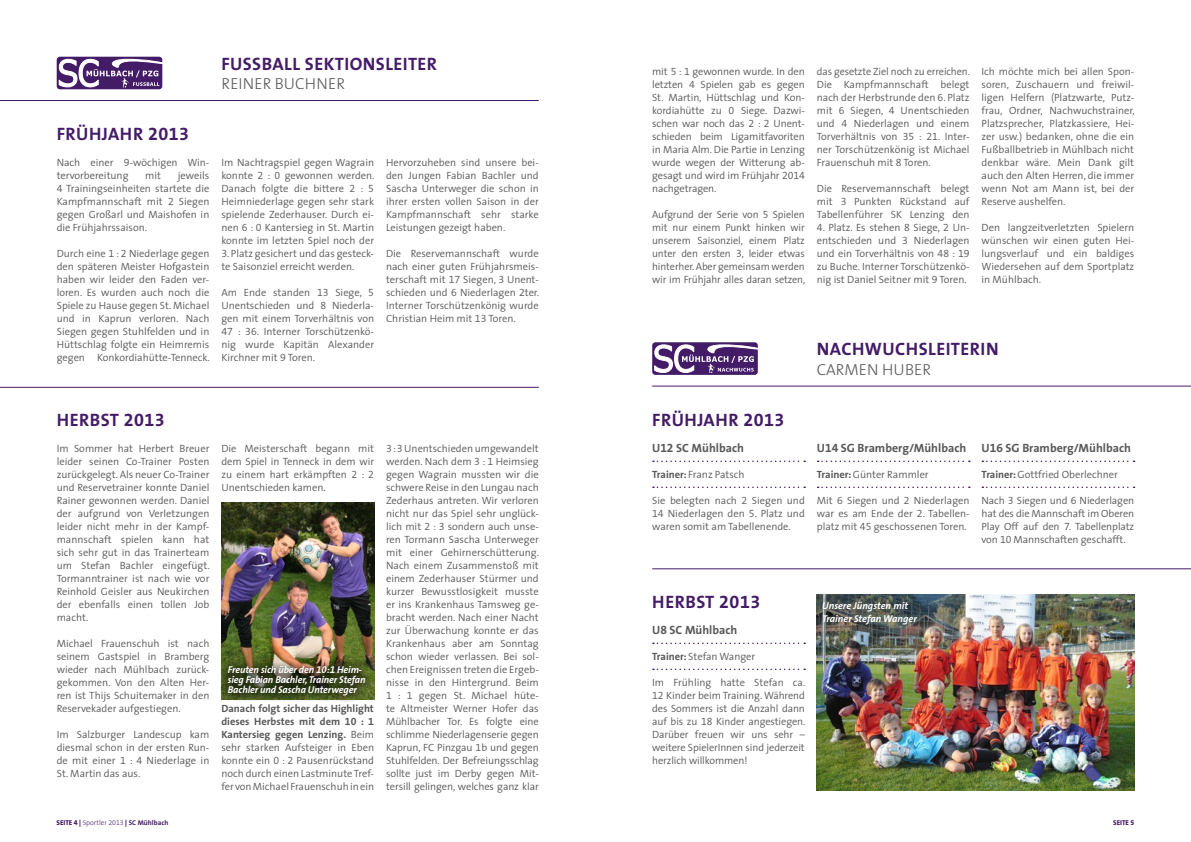
<style>
.page{position:relative;width:1191px;height:842px;background:#fff}
.page>*{position:absolute;margin:0;border:0;box-sizing:border-box;transform-origin:0 0}
.t1{font:700 18px "The Sans SN";letter-spacing:.025em;color:#441b67}
.t2{font:300 16px "The Sans SN";letter-spacing:.015em;color:#58585a}
.t3{font:700 12px "The Sans SN";color:#58585a}
.t4{font:300 10.5px/13px "The Sans SN";color:#58585a;text-align:justify}
.t5{font:italic 700 10px/10px "The Sans SN";letter-spacing:-.01em;color:#fff}
.t6{font:300 7px "The Sans SN";color:#441b67}
.t7{font:800 7px "The Sans SN";letter-spacing:-.005em;color:#441b67}
.s1{font-weight:700}
.s2{font-weight:800}
</style>
<div class="page">
<img style="left:817px;top:594px;width:317px;height:196px">
<hr style="left:652px;top:386px;width:539px;height:1px;background:#441b67">
<hr style="left:652px;top:569px;width:539px;height:1px;background:#441b67">
<svg style="left:653px;top:461px;width:152px;height:1px"></svg>
<svg style="left:653px;top:487px;width:152px;height:1px"></svg>
<svg style="left:817px;top:461px;width:153px;height:1px"></svg>
<svg style="left:817px;top:487px;width:153px;height:1px"></svg>
<svg style="left:982px;top:461px;width:152px;height:1px"></svg>
<svg style="left:982px;top:487px;width:152px;height:1px"></svg>
<svg style="left:653px;top:643px;width:152px;height:1px"></svg>
<svg style="left:653px;top:669px;width:152px;height:1px"></svg>
<div style="left:652px;top:342px;width:106px;height:33px;background:#441b67;border-radius:3px"></div>
<svg style="left:654px;top:342px;width:104px;height:31px"></svg>
<hr style="left:0;top:100px;width:539px;height:1px;background:#441b67">
<hr style="left:0;top:387px;width:539px;height:1px;background:#441b67">
<svg style="left:57px;top:57px;width:105px;height:32px"></svg>
<svg style="left:59px;top:56px;width:104px;height:31px"></svg>
<img style="left:221px;top:503px;width:153px;height:154px">
<div style="left:219px;top:657px;width:155px;height:47px;background:#000;opacity:.75"></div>
<h1 class="t1" style="left:221px;top:49px;width:11px">Fussball</h1>
<h1 class="t1" style="left:305px;top:49px;width:134px">SEKTIONSLEITER</h1>
<h2 class="t2" style="left:221px;top:70px;width:125px">REINER BUCHNER</h2>
<h1 class="t1" style="left:57px;top:119px;width:134px">Frühjahr 2013</h1>
<p class="t4" style="left:57px;top:156px;width:154px">Nach einer 9-wöchigen Win&shy;tervorbereitung</p>
<p class="t4" style="left:57px;top:169px;width:154px;text-indent:121px">jeweils 4 Trainingseinheiten startete die Kampfmannschaft mit 2 Siegen gegen Großarl und Maishofen in die Frühjahrssaison.</p>
<p class="t4" style="left:57px;top:247px;width:155px">Durch eine 1 : 2 Niederlage gegen den späteren Meister Hofgastein haben wir leider den Faden ver&shy;loren. Es wurden auch noch die Spiele zu Hause gegen St. Michael und in Kaprun verloren. Nach Siegen gegen Stuhlfelden und in Hüttschlag folgte ein Heimremis gegen Konkordiahütte-Tenneck.</p>
<p class="t4" style="left:145px;top:169px;width:17px">mit</p>
<p class="t4" style="left:221px;top:156px;width:155px">Im Nachtragspiel gegen Wagrain konnte 2 : 0 gewonnen werden.<br>Danach folgte die bittere 2 : 5<br>Heimniederlage gegen sehr stark spielende Zederhauser. Durch ei&shy;nen 6 : 0 Kantersieg in St. Martin konnte im letzten Spiel noch der</p>
<p class="t4" style="left:221px;top:247px;width:154px">3. Platz gesichert und das gesteck&shy;te Saisonziel erreicht werden.</p>
<p class="t4" style="left:221px;top:286px;width:154px">Am Ende standen 13 Siege, 5<br>Unentschieden und 8 Niederla&shy;gen mit einem Torverhältnis von 47 : 36. Interner Torschützenkö&shy;nig wurde Kapitän Alexander Kirchner mit 9 Toren.</p>
<p class="t4" style="left:386px;top:156px;width:154px">Hervorzuheben sind unsere bei&shy;den Jungen Fabian Bachler und Sascha Unterweger die schon in ihrer ersten vollen Saison in der Kampfmannschaft sehr starke Leistungen gezeigt haben.</p>
<p class="t4" style="left:386px;top:247px;width:155px">Die Reservemannschaft wurde nach einer guten Frühjahrsmeis&shy;terschaft mit 17 Siegen, 3 Unent&shy;schieden und 6 Niederlagen 2ter.<br>Interner Torschützenkönig wurde Christian Heim mit 13 Toren.</p>
<h1 class="t1" style="left:57px;top:405px;width:34px">Herbst</h1>
<h1 class="t1" style="left:124px;top:405px;width:42px">2013</h1>
<p class="t4" style="left:57px;top:442px;width:155px">Im Sommer hat Herbert Breuer leider seinen Co-Trainer Posten zurückgelegt. Als neuer Co-Trainer und Reservetrainer konnte Daniel Rainer gewonnen werden. Daniel der aufgrund von Verletzungen leider nicht mehr in der Kampf&shy;mannschaft spielen kann hat sich sehr gut in das Trainerteam um Stefan Bachler eingefügt.<br>Tormanntrainer ist nach wie vor Reinhold Geisler aus Neukirchen der ebenfalls einen tollen Job macht.</p>
<p class="t4" style="left:57px;top:637px;width:154px">Michael Frauenschuh ist nach seinem Gastspiel in Bramberg wieder nach Mühlbach zurück&shy;gekommen. Von den Alten Her&shy;ren ist Thijs Schuitemaker in den Reservekader aufgestiegen.</p>
<p class="t4" style="left:57px;top:728px;width:154px">Im Salzburger Landescup kam diesmal schon in der ersten Run&shy;de mit einer 1 : 4 Niederlage in St. Martin das aus.</p>
<p class="t4" style="left:221px;top:442px;width:154px">Die Meisterschaft begann mit dem Spiel in Tenneck in dem wir zu einem hart erkämpften 2 : 2<br>Unentschieden kamen.</p>
<p class="t5" style="left:228px;top:665px;width:139px">Freuten sich über den 10:1 Heim&shy;sieg Fabian Bachler, Trainer Stefan<br>Bachler und Sascha Unterweger</p>
<p class="t4" style="left:221px;top:702px;width:154px"><span class="s1">Danach folgt sicher das Highlight dieses Herbstes mit dem 10 : 1<br>Kantersieg gegen Lenzing.</span> Beim sehr starken Aufsteiger in Eben konnte ein 0 : 2 Pausenrückstand noch durch einen Lastminute Tref&shy;fer von Michael Frauenschuh in ein</p>
<p class="t4" style="left:386px;top:442px;width:155px">3 : 3 Unentschieden umgewandelt werden. Nach dem 3 : 1 Heimsieg gegen Wagrain mussten wir die schwere Reise in den Lungau nach Zederhaus antreten. Wir verloren nicht nur das Spiel sehr unglück&shy;lich mit 2 : 3 sondern auch unse&shy;ren Tormann Sascha Unterweger mit einer Gehirnerschütterung.<br>Nach einem Zusammenstoß mit einem Zederhauser Stürmer und kurzer Bewusstlosigkeit musste er ins Krankenhaus Tamsweg ge&shy;bracht werden. Nach einer Nacht zur Überwachung konnte er das Krankenhaus aber am Sonntag schon wieder verlassen. Bei sol&shy;chen Ereignissen treten die Ergeb&shy;nisse in den Hintergrund. Beim 1 : 1 gegen St. Michael hüte&shy;te Altmeister Werner Hofer das Mühlbacher Tor. Es folgte eine schlimme Niederlagenserie gegen Kaprun, FC Pinzgau 1b und gegen Stuhlfelden. Der Befreiungsschlag sollte just im Derby gegen Mit&shy;tersill gelingen, welches ganz klar</p>
<p class="t4" style="left:652px;top:65px;width:154px">mit 5 : 1 gewonnen wurde. In den letzten 4 Spielen gab es gegen St. Martin, Hüttschlag und Kon&shy;kordiahütte zu 0 Siege. Dazwi&shy;schen war noch das 2 : 2 Unent&shy;schieden beim Ligamitfavoriten in Maria Alm. Die Partie in Lenzing wurde wegen der Witterung ab&shy;gesagt und wird im Frühjahr 2014 nachgetragen.</p>
<p class="t4" style="left:652px;top:208px;width:155px">Aufgrund der Serie von 5 Spielen mit nur einem Punkt hinken wir unserem Saisonziel, einem Platz unter den ersten 3, leider etwas hinterher. Aber gemeinsam werden wir im Frühjahr alles daran setzen,</p>
<p class="t4" style="left:817px;top:65px;width:155px">das gesetzte Ziel noch zu erreichen.<br>Die Kampfmannschaft belegt nach der Herbstrunde den 6. Platz mit 6 Siegen, 4 Unentschieden und 4 Niederlagen und einem Torverhältnis von 35 : 21. Inter&shy;ner Torschützenkönig ist Michael Frauenschuh mit 8 Toren.</p>
<p class="t4" style="left:817px;top:182px;width:154px">Die Reservemannschaft belegt mit 3 Punkten Rückstand auf Tabellenführer SK Lenzing den</p>
<p class="t4" style="left:817px;top:221px;width:154px">4. Platz. Es stehen 8 Siege, 2 Un&shy;entschieden und 3 Niederlagen und ein Torverhältnis von 48 : 19 zu Buche. Interner Torschützenkö&shy;nig ist Daniel Seitner mit 9 Toren.</p>
<p class="t4" style="left:981px;top:65px;width:155px">Ich möchte mich bei allen Spon&shy;soren, Zuschauern und freiwil&shy;ligen Helfern (Platzwarte, Putz&shy;frau, Ordner, Nachwuchstrainer, Platzsprecher, Platzkassiere, Hei&shy;zer usw.) bedanken, ohne die ein Fußballbetrieb in Mühlbach nicht denkbar wäre. Mein Dank gilt auch den Alten Herren, die immer wenn Not am Mann ist, bei der Reserve aushelfen.</p>
<p class="t4" style="left:981px;top:221px;width:154px">Den langzeitverletzten Spielern wünschen wir einen guten Hei&shy;lungsverlauf und ein baldiges Wiedersehen auf dem Sportplatz in Mühlbach.</p>
<h1 class="t1" style="left:817px;top:334px;width:181px">Nachwuchsleiterin</h1>
<h2 class="t2" style="left:817px;top:356px;width:106px">CARMEN HUBER</h2>
<h1 class="t1" style="left:652px;top:405px;width:134px">Frühjahr 2013</h1>
<p class="t3" style="left:652px;top:438px;width:93px">U12 SC Mühlbach</p>
<p class="t4" style="left:652px;top:468px;width:94px"><span class="s1">Trainer:</span> Franz Patsch</p>
<p class="t4" style="left:652px;top:494px;width:154px">Sie belegten nach 2 Siegen und 14 Niederlagen den 5. Platz und waren somit am Tabellenende.</p>
<p class="t3" style="left:817px;top:438px;width:151px">U14 SG Bramberg/Mühlbach</p>
<p class="t4" style="left:817px;top:468px;width:113px"><span class="s1">Trainer:</span>Günter Rammler</p>
<p class="t4" style="left:817px;top:494px;width:154px">Mit 6 Siegen und 2 Niederlagen war es am Ende der 2. Tabellen&shy;platz mit 45 geschossenen Toren.</p>
<p class="t3" style="left:981px;top:438px;width:151px">U16 SG Bramberg/Mühlbach</p>
<p class="t4" style="left:981px;top:468px;width:138px"><span class="s1">Trainer:</span>Gottfried Oberlechner</p>
<p class="t4" style="left:981px;top:494px;width:154px">Nach 3 Siegen und 6 Niederlagen hat des die Mannschaft im Oberen Play Off auf den 7. Tabellenplatz von 10 Mannschaften geschafft.</p>
<h1 class="t1" style="left:652px;top:587px;width:34px">Herbst</h1>
<h1 class="t1" style="left:719px;top:587px;width:42px">2013</h1>
<p class="t3" style="left:652px;top:620px;width:87px">U8 SC Mühlbach</p>
<p class="t4" style="left:652px;top:650px;width:105px"><span class="s1">Trainer:</span> Stefan Wanger</p>
<p class="t4" style="left:652px;top:676px;width:155px">Im Frühling hatte Stefan ca.<br>12 Kinder beim Training. Während des Sommers ist die Anzahl dann auf bis zu 18 Kinder angestiegen.<br>Darüber freuen wir uns sehr – weitere SpielerInnen sind jederzeit herzlich willkommen!</p>
<p class="t5" style="left:822px;top:599px;width:96px;line-height:13px">Unsere Jüngsten mit<br>Trainer Stefan Wanger</p>
<p class="t6" style="left:57px;top:817px;width:113px"><span class="s2">SEITE 4 |</span> SPORTLER 2013 <span class="s2">|</span> <span class="s1">SC Mühlbach</span></p>
<p class="t7" style="left:1113px;top:817px;width:23px">SEITE 5</p>
</div>
